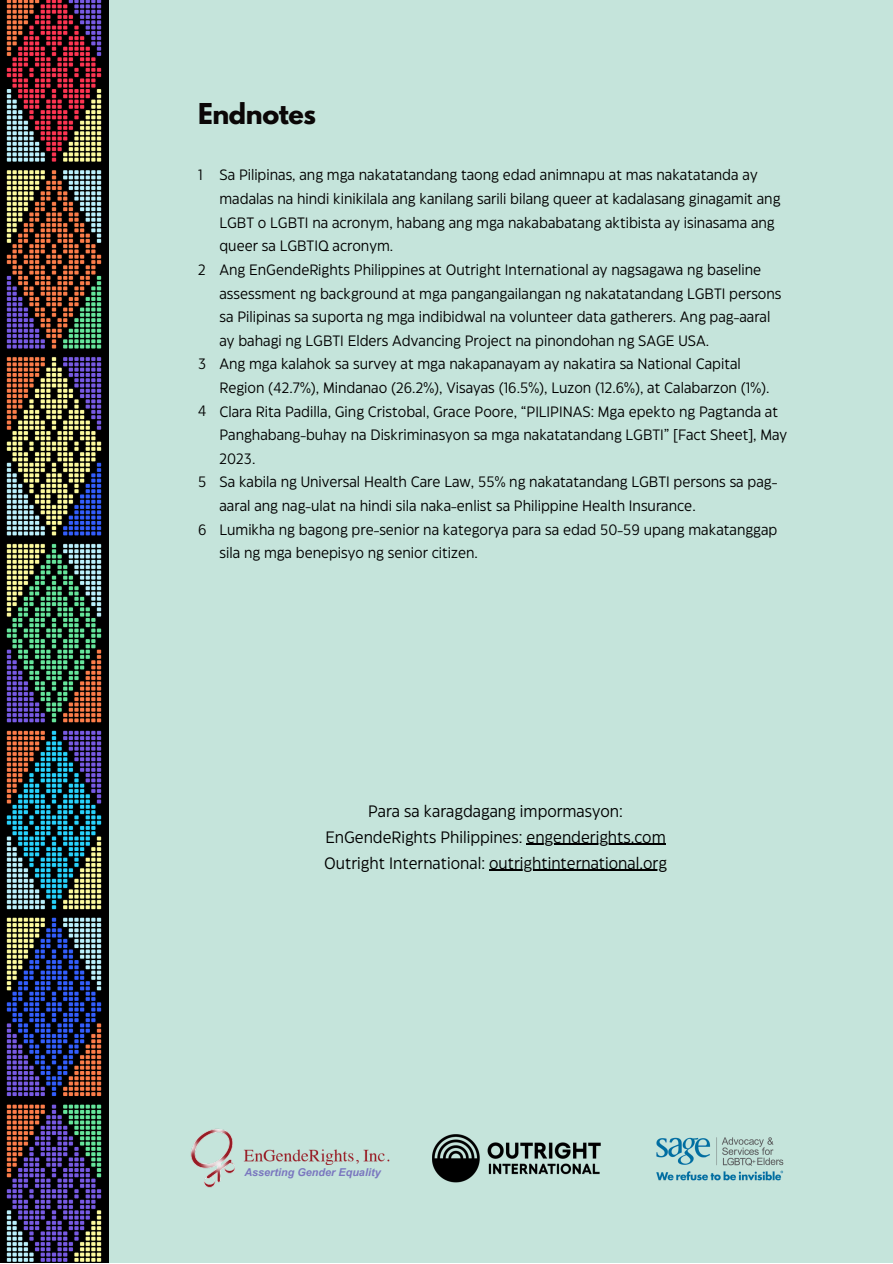
<style>
.page{position:relative;width:893px;height:1264px;background:#fff}
.page>*{position:absolute;margin:0;border:0;box-sizing:border-box;transform-origin:0 0}
.t1{font:700 25.5px "League Spartan";letter-spacing:-.015em;color:#0b0707}
.t2{font:16.5px "Eastman Grotesque";color:#000}
.t3{font:15px/23.5px "Eastman Grotesque";color:#000}
.t4{font:italic 700 10.8px "Arial MT Pro";color:#7a77bf}
</style>
<div class="page">
<div style="left:0;top:0;width:892px;height:1262px;background:#c5e4db"></div>
<hr style="left:526px;top:843px;width:139px;height:1px;background:#000">
<hr style="left:489px;top:869px;width:178px;height:1px;background:#000">
<img style="left:656px;top:1137px;width:128px;height:44px">
<img style="left:190px;top:1128px;width:200px;height:60px">
<div style="left:245px;top:1165px;width:89px;height:9px;background:#c5e4db"></div>
<img style="left:0;top:0;width:109px;height:1262px">
<img style="left:432px;top:1134px;width:169px;height:49px">
<p class="t1" style="left:198px;top:101px;width:119px">Endnotes</p>
<p class="t3" style="left:198px;top:164px;width:6px">1</p>
<p class="t3" style="left:198px;top:259px;width:9px">2</p>
<p class="t3" style="left:198px;top:353px;width:10px">3</p>
<p class="t3" style="left:198px;top:400px;width:10px">4</p>
<p class="t3" style="left:198px;top:471px;width:10px">5</p>
<p class="t3" style="left:198px;top:518px;width:10px">6</p>
<p class="t3" style="left:219px;top:164px;width:562px">Sa Pilipinas, ang mga nakatatandang taong edad animnapu at mas nakatatanda ay madalas na hindi kinikilala ang kanilang sarili bilang queer at kadalasang ginagamit ang LGBT o LGBTI na acronym, habang ang mga nakababatang aktibista ay isinasama ang queer sa LGBTIQ acronym.</p>
<p class="t3" style="left:219px;top:259px;width:563px">Ang EnGendeRights Philippines at Outright International ay nagsagawa ng baseline assessment ng background at mga pangangailangan ng nakatatandang LGBTI persons sa Pilipinas sa suporta ng mga indibidwal na volunteer data gatherers. Ang pag-aaral ay bahagi ng LGBTI Elders Advancing Project na pinondohan ng SAGE USA.</p>
<p class="t3" style="left:219px;top:353px;width:551px">Ang mga kalahok sa survey at mga nakapanayam ay nakatira sa National Capital<br>Region (42.7%), Mindanao (26.2%), Visayas (16.5%), Luzon (12.6%), at Calabarzon (1%).</p>
<p class="t3" style="left:219px;top:400px;width:569px">Clara Rita Padilla, Ging Cristobal, Grace Poore, “PILIPINAS: Mga epekto ng Pagtanda at<br>Panghabang-buhay na Diskriminasyon sa mga nakatatandang LGBTI” [Fact Sheet], May<br>2023.</p>
<p class="t3" style="left:219px;top:471px;width:559px">Sa kabila ng Universal Health Care Law, 55% ng nakatatandang LGBTI persons sa pag&shy;aaral ang nag-ulat na hindi sila naka-enlist sa Philippine Health Insurance.</p>
<p class="t3" style="left:219px;top:518px;width:559px">Lumikha ng bagong pre-senior na kategorya para sa edad 50-59 upang makatanggap sila ng mga benepisyo ng senior citizen.</p>
<p class="t2" style="left:368px;top:804px;width:256px">Para sa karagdagang impormasyon:</p>
<p class="t2" style="left:325px;top:830px;width:342px">EnGendeRights Philippines: engenderights.com</p>
<p class="t2" style="left:324px;top:856px;width:344px">Outright International: outrightinternational.org</p>
<p class="t4" style="left:244px;top:1168px;width:138px">Asserting Gender Equality</p>
</div>
